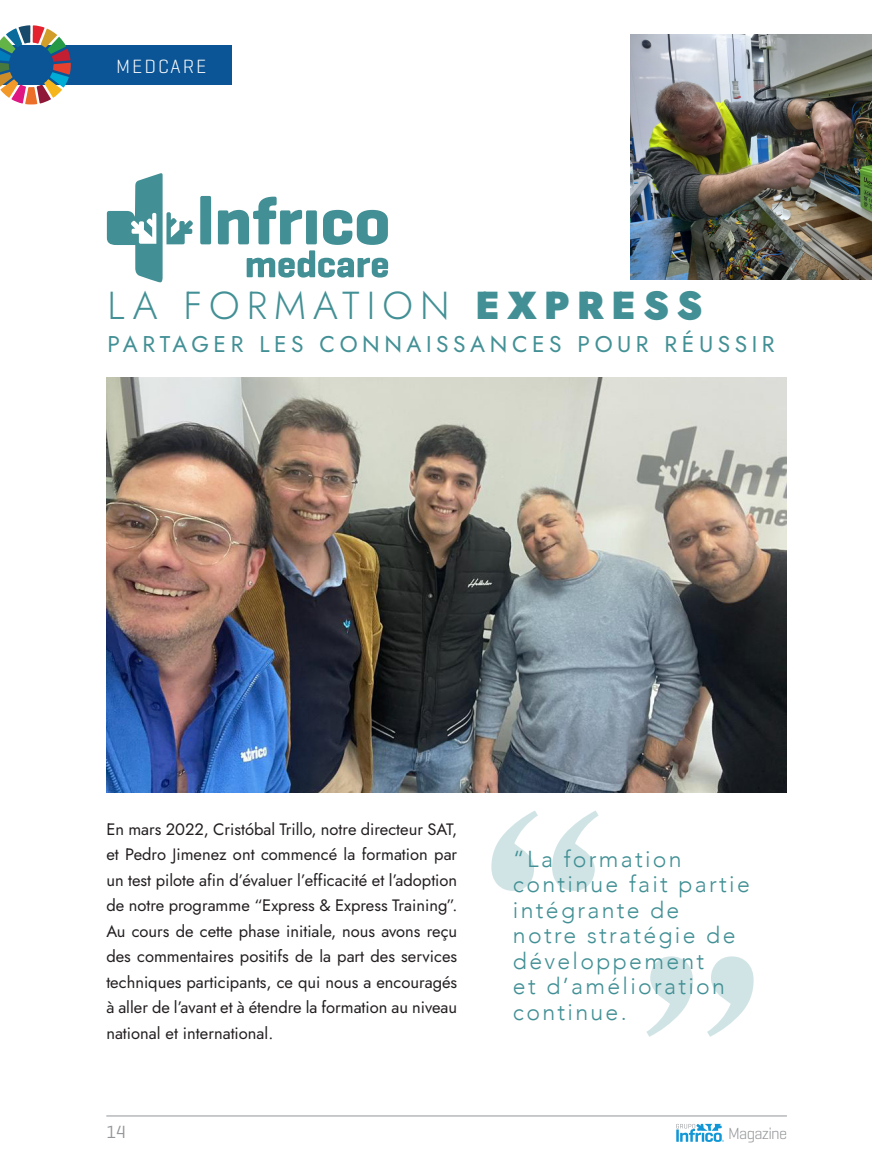
<style>
.page{position:relative;width:872px;height:1170px;background:#fff}
.page>*{position:absolute;margin:0;border:0;box-sizing:border-box;transform-origin:0 0}
.t1{font:300 39px "Jost";letter-spacing:.18em;color:#429095}
.t2{font:300 23.1px/25.5px "Avenir";letter-spacing:.1em;color:#429095}
.t3{font:22.8px "Jost";letter-spacing:.2em;color:#429095}
.t4{font:300 19.5px "Geogrotesque";letter-spacing:.1em;color:#fff}
.t5{font:18px "Geogrotesque";color:#939598}
.t6{font:16.5px/25.5px "Jost";color:#231f20;text-align:justify}
.t7{font:300 16.35px "Geogrotesque";letter-spacing:-.05em;color:#939598}
.s1{font-weight:900}
</style>
<div class="page">
<hr style="left:106px;top:1115px;width:681px;height:1px;background:#939598">
<svg style="left:676px;top:1123px;width:48px;height:19px"></svg>
<div style="left:0;top:45px;width:231px;height:40px;background:#0b5495"></div>
<svg style="left:0;top:25px;width:71px;height:79px"></svg>
<img style="left:106px;top:377px;width:681px;height:415px">
<svg style="left:491px;top:810px;width:107px;height:80px"></svg>
<svg style="left:646px;top:956px;width:107px;height:80px"></svg>
<img style="left:630px;top:35px;width:242px;height:245px">
<div style="left:200px;top:196px;width:11px;height:48px;background:#429095;border-radius:2px"></div>
<svg style="left:218px;top:197px;width:170px;height:80px"></svg>
<svg style="left:107px;top:173px;width:86px;height:110px"></svg>
<p class="t4" style="left:116px;top:54px;width:92px">MEDCARE</p>
<p class="t1" style="left:107px;top:278px;width:596px">LA FORMATION <span class="s1">EXPRESS</span></p>
<p class="t3" style="left:107px;top:328px;width:669px">PARTAGER LES CONNAISSANCES POUR RÉUSSIR</p>
<p class="t6" style="left:106px;top:816px;width:352px">En mars 2022, Cristóbal Trillo, notre directeur SAT, et Pedro Jimenez ont commencé la formation par un test pilote afin d’évaluer l’efficacité et l’adoption de notre programme “Express &amp; Express Training”.<br>Au cours de cette phase initiale, nous avons reçu des commentaires positifs de la part des services techniques participants, ce qui nous a encouragés à aller de l’avant et à étendre la formation au niveau national et international.</p>
<p class="t2" style="left:513px;top:846px;width:238px">“La formation continue fait partie intégrante de<br>notre stratégie de développement<br>et d’amélioration continue.</p>
<p class="t5" style="left:106px;top:1120px;width:21px">14</p>
<p class="t7" style="left:728px;top:1122px;width:60px">Magazine</p>
</div>
